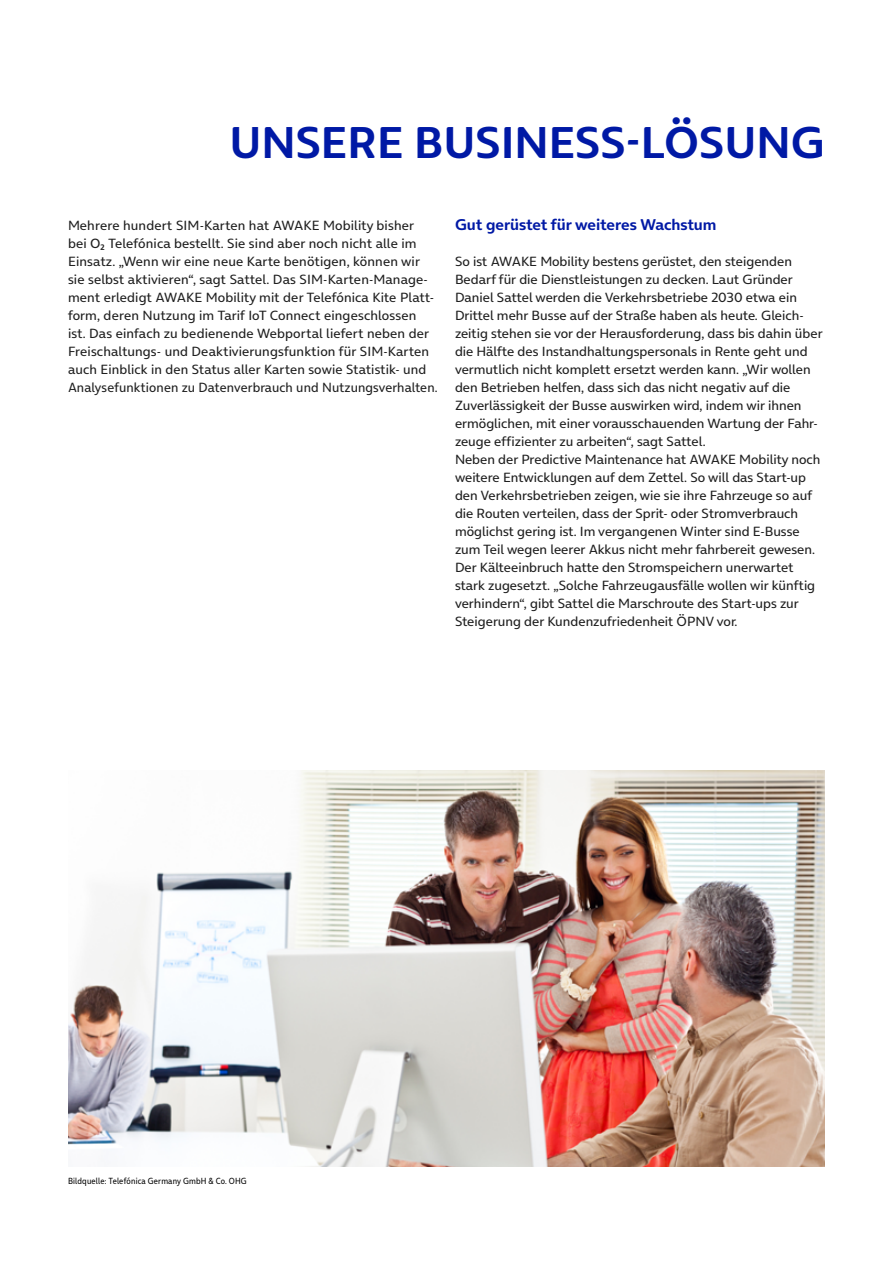
<style>
.page{position:relative;width:893px;height:1263px;background:#fff}
.page>*{position:absolute;margin:0;border:0;box-sizing:border-box;transform-origin:0 0}
.t1{font:700 45px "On Air";color:#0019a5}
.t2{font:700 15.75px "On Air";color:#0019a5}
.t3{font:13.5px/18px "On Air";color:#1f1f1f}
.t4{font:9px "On Air";letter-spacing:.02em;color:#000;scale:.87 1}
</style>
<div class="page">
<img style="left:68px;top:770px;width:757px;height:396px">
<h1 class="t1" style="left:229px;top:104px;width:597px">UNSERE BUSINESS-LÖSUNG</h1>
<p class="t3" style="left:68px;top:215px;width:371px">Mehrere hundert SIM-Karten hat AWAKE Mobility bisher<br>bei π Telefónica bestellt. Sie sind aber noch nicht alle im Einsatz. „Wenn wir eine neue Karte benötigen, können wir sie selbst aktivieren“, sagt Sattel. Das SIM-Karten-Manage&shy;ment erledigt AWAKE Mobility mit der Telefónica Kite Platt&shy;form, deren Nutzung im Tarif IoT Connect eingeschlossen<br>ist. Das einfach zu bedienende Webportal liefert neben der Freischaltungs- und Deaktivierungsfunktion für SIM-Karten auch Einblick in den Status aller Karten sowie Statistik- und Analysefunktionen zu Datenverbrauch und Nutzungsverhalten.</p>
<p class="t2" style="left:455px;top:211px;width:263px">Gut gerüstet für weiteres Wachstum</p>
<p class="t3" style="left:455px;top:251px;width:369px">So ist AWAKE Mobility bestens gerüstet, den steigenden Bedarf für die Dienstleistungen zu decken. Laut Gründer Daniel Sattel werden die Verkehrsbetriebe 2030 etwa ein Drittel mehr Busse auf der Straße haben als heute. Gleich&shy;zeitig stehen sie vor der Herausforderung, dass bis dahin über die Hälfte des Instandhaltungspersonals in Rente geht und vermutlich nicht komplett ersetzt werden kann. „Wir wollen den Betrieben helfen, dass sich das nicht negativ auf die Zuverlässigkeit der Busse auswirken wird, indem wir ihnen ermöglichen, mit einer vorausschauenden Wartung der Fahr&shy;zeuge effizienter zu arbeiten“, sagt Sattel.<br>Neben der Predictive Maintenance hat AWAKE Mobility noch weitere Entwicklungen auf dem Zettel. So will das Start-up den Verkehrsbetrieben zeigen, wie sie ihre Fahrzeuge so auf die Routen verteilen, dass der Sprit- oder Stromverbrauch möglichst gering ist. Im vergangenen Winter sind E-Busse zum Teil wegen leerer Akkus nicht mehr fahrbereit gewesen.<br>Der Kälteeinbruch hatte den Stromspeichern unerwartet stark zugesetzt. „Solche Fahrzeugausfälle wollen wir künftig verhindern“, gibt Sattel die Marschroute des Start-ups zur Steigerung der Kundenzufriedenheit ÖPNV vor.</p>
<p class="t4" style="left:68px;top:1174px;width:207px">Bildquelle: Telefónica Germany GmbH &amp; Co. OHG</p>
</div>
